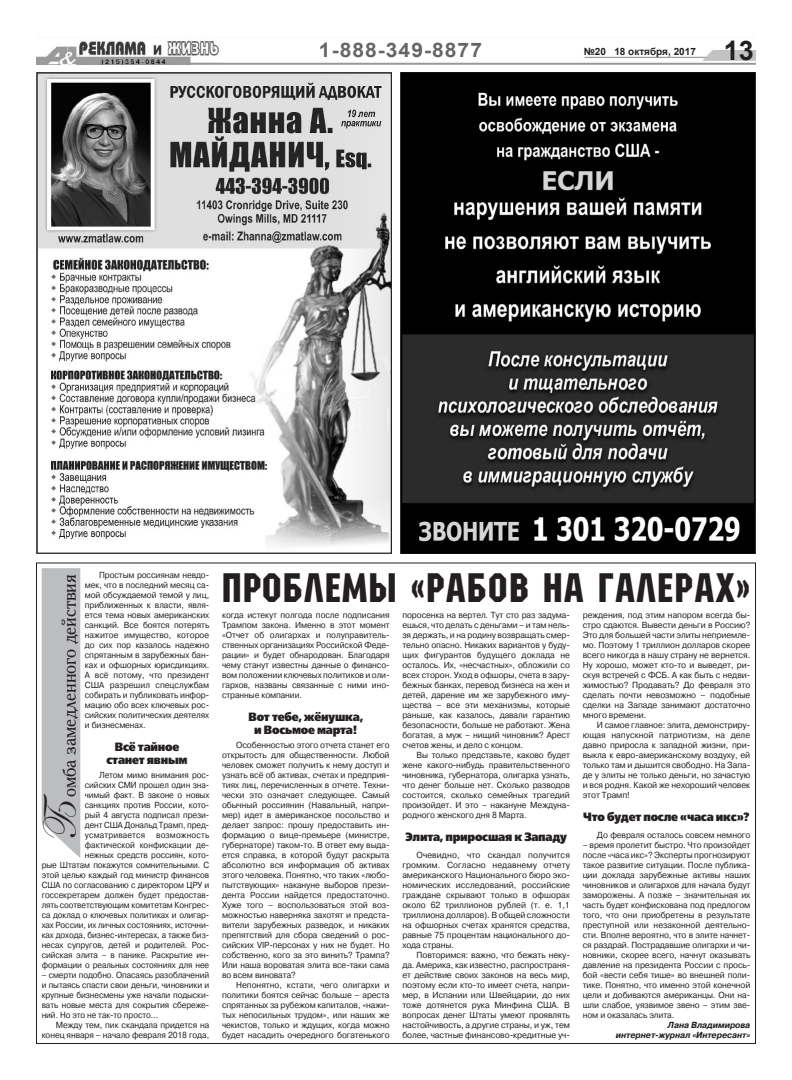
<style>
.page{position:relative;width:792px;height:1080px;background:#fff}
.page>*{position:absolute;margin:0;border:0;box-sizing:border-box;transform-origin:0 0}
.t1{font:40px "a Machina Nova";letter-spacing:.04em;color:#231f20}
.t2{font:700 27px "Arial";color:#231f20}
.t3{font:22px "Academy C";letter-spacing:-.01em;color:#231f20;scale:.95 1}
.t4{font:700 20px "Arial";letter-spacing:.05em;color:#656568;scale:1.05 1}
.t5{font:800 12px/13px "Free Set C";letter-spacing:-.02em;color:#231f20;text-align:center;scale:.9 1}
.t6{font:700 10px "Arial";color:#231f20}
.t7{font:500 8.8px/10px "Pragmatica C";letter-spacing:-.01em;color:#231f20;text-align:justify;scale:.95 1}
.t8{font:500 8.8px/10px "Pragmatica C";letter-spacing:-.01em;color:#231f20;text-align:justify;scale:.96 1}
.t9{font:500 8.8px/10px "Pragmatica C";letter-spacing:-.01em;color:#231f20;text-align:right;scale:.92 1}
.t10{font:500 8.8px/10px "Pragmatica C";letter-spacing:-.01em;color:#231f20;text-align:justify;scale:.94 1}
.t11{font:italic 700 8.8px/10px "Pragmatica C";letter-spacing:-.01em;color:#231f20;text-align:right;scale:.95 1}
.s1{font-family:"Anastasia Script";font-size:45px}
</style>
<div class="page">
<img style="left:36px;top:40px;width:720px;height:25px">
<img style="left:400px;top:72px;width:356px;height:482px">
<img style="left:36px;top:72px;width:356px;height:482px">
<div style="left:42px;top:568px;width:38px;height:290px;background:#bcbdc0"></div>
<h3 class="t4" style="left:319px;top:36px;width:157px">1-888-349-8877</h3>
<p class="t6" style="left:584px;top:44px;width:114px">№20 18 октября, 2017</p>
<h2 class="t2" style="left:724px;top:31px;width:32px">13</h2>
<p class="t10" style="left:85px;top:570px;width:134px;text-indent:14px">Простым россиянам невдо&shy;мек, что в последний месяц са&shy;мой обсуждаемой темой у лиц, приближенных к власти, явля&shy;ется тема новых американских санкций. Все боятся потерять нажитое имущество, которое до сих пор казалось надежно спрятанным в зарубежных бан&shy;ках и офшорных юрисдикциях.<br>А всё потому, что президент США разрешил спецслужбам собирать и публиковать инфор&shy;мацию обо всех ключевых рос&shy;сийских политических деятелях и бизнесменах.</p>
<h3 class="t5" style="left:106px;top:741px;width:92px">Всё тайное станет явным</h3>
<p class="t9" style="left:42px;top:770px;width:184px">Летом мимо внимания рос-<br>сийских СМИ прошел один зна-<br>чимый факт. В законе о новых<br>санкциях против России, кото-<br>рый 4 августа подписал прези-<br>дент США Дональд Трамп, пред&shy;усматривается возможность фактической конфискации де-<br>нежных средств россиян, кото-<br>рые Штатам покажутся сомнительными. С этой целью каждый год министр финансов США по согласованию с директором ЦРУ и госсекретарем должен будет предостав&shy;лять соответствующим комитетам Конгрес&shy;са доклад о ключевых политиках и олигар&shy;хах России, их личных состояниях, источни&shy;ках дохода, бизнес-интересах, а также биз&shy;несах супругов, детей и родителей. Рос&shy;сийская элита – в панике. Раскрытие ин&shy;формации о реальных состояниях для нее</p>
<p class="t9" style="left:42px;top:970px;width:184px;text-align:justify">– смерти подобно. Опасаясь разоблачений и пытаясь спасти свои деньги, чиновники и крупные бизнесмены уже начали подыски&shy;вать новые места для сокрытия сбереже&shy;ний. Но это не так-то просто…</p>
<p class="t10" style="left:42px;top:1020px;width:180px;text-align:right">Между тем, пик скандала придется на конец января – начало февраля 2018 года,</p>
<h3 class="t3" style="left:54px;top:847px;width:288px;rotate:-90deg"><span class="s1">Б</span>омба замедленного действия</h3>
<h1 class="t1" style="left:222px;top:567px;width:530px">Проблемы «рабов на галерах»</h1>
<p class="t10" style="left:222px;top:610px;width:180px">когда истекут полгода после подписания Трампом закона. Именно в этот момент «Отчет об олигархах и полуправитель&shy;ственных организациях Российской Феде&shy;рации» и будет обнародован. Благодаря чему станут известны данные о финансо&shy;вом положении ключевых политиков и оли&shy;гархов, названы связанные с ними ино&shy;странные компании.</p>
<h3 class="t5" style="left:249px;top:711px;width:129px">Вот тебе, жёнушка, и Восьмое марта!</h3>
<p class="t7" style="left:222px;top:740px;width:178px;text-indent:14px">Особенностью этого отчета станет его открытость для общественности. Любой человек сможет получить к нему доступ и узнать всё об активах, счетах и предприя&shy;тиях лиц, перечисленных в отчете. Техни&shy;чески это означает следующее. Самый обычный россиянин (Навальный, напри&shy;мер) идет в американское посольство и делает запрос: прошу предоставить ин&shy;формацию о вице-премьере (министре, губернаторе) таком-то. В ответ ему выда&shy;ется справка, в которой будут раскрыта абсолютно вся информация об активах этого человека. Понятно, что таких «любо&shy;пытствующих» накануне выборов прези&shy;дента России найдется предостаточно.<br>Хуже того – воспользоваться этой воз&shy;можностью наверняка захотят и предста&shy;вители зарубежных разведок, и никаких препятствий для сбора сведений о рос&shy;сийских VIP-персонах у них не будет. Но собственно, кого за это винить? Трампа?<br>Или наша вороватая элита все-таки сама во всем виновата?</p>
<p class="t7" style="left:222px;top:980px;width:178px;text-indent:14px">Непонятно, кстати, чего олигархи и политики боятся сейчас больше – ареста спрятанных за рубежом капиталов, «нажи&shy;тых непосильных трудом», или наших же чекистов, только и ждущих, когда можно будет насадить очередного богатенького</p>
<p class="t7" style="left:402px;top:610px;width:178px">поросенка на вертел. Тут сто раз задума&shy;ешься, что делать с деньгами – и там нель&shy;зя держать, и на родину возвращать смер&shy;тельно опасно. Никаких вариантов у буду&shy;щих фигурантов будущего доклада не осталось. Их, «несчастных», обложили со всех сторон. Уход в офшоры, счета в зару&shy;бежных банках, перевод бизнеса на жен и детей, дарение им же зарубежного иму&shy;щества – все эти механизмы, которые раньше, как казалось, давали гарантию безопасности, больше не работают. Жена богатая, а муж – нищий чиновник? Арест счетов жены, и дело с концом.</p>
<p class="t7" style="left:402px;top:750px;width:178px;text-indent:14px">Вы только представьте, каково будет жене какого-нибудь правительственного чиновника, губернатора, олигарха узнать, что денег больше нет. Сколько разводов состоится, сколько семейных трагедий произойдет. И это – накануне Междуна&shy;родного женского дня 8 Марта.</p>
<h3 class="t5" style="left:405px;top:831px;width:181px">Элита, приросшая к Западу</h3>
<p class="t8" style="left:402px;top:850px;width:176px;text-indent:14px">Очевидно, что скандал получится громким. Согласно недавнему отчету американского Национального бюро эко&shy;номических исследований, российские граждане скрывают только в офшорах около 62 триллионов рублей (т. е. 1,1 триллиона долларов). В общей сложности на офшорных счетах хранятся средства, равные 75 процентам национального до&shy;хода страны.</p>
<p class="t8" style="left:402px;top:950px;width:176px;text-indent:14px">Повторимся: важно, что бежать неку&shy;да. Америка, как известно, распространя&shy;ет действие своих законов на весь мир, поэтому если кто-то имеет счета, напри&shy;мер, в Испании или Швейцарии, до них тоже дотянется рука Минфина США. В вопросах денег Штаты умеют проявлять настойчивость, а другие страны, и уж, тем более, частные финансово-кредитные уч-</p>
<p class="t8" style="left:583px;top:610px;width:176px">реждения, под этим напором всегда бы&shy;стро сдаются. Вывести деньги в Россию?<br>Это для большей части элиты неприемле&shy;мо. Поэтому 1 триллион долларов скорее всего никогда в нашу страну не вернется.<br>Ну хорошо, может кто-то и выведет, ри&shy;скуя встречей с ФСБ. А как быть с недви&shy;жимостью? Продавать? До февраля это сделать почти невозможно – подобные сделки на Западе занимают достаточно много времени.</p>
<p class="t8" style="left:583px;top:720px;width:176px;text-indent:14px">И самое главное: элита, демонстриру&shy;ющая напускной патриотизм, на деле давно приросла к западной жизни, при&shy;выкла к евро-американскому воздуху, ей только там и дышится свободно. На Запа&shy;де у элиты не только деньги, но зачастую и вся родня. Какой же нехороший человек этот Трамп!</p>
<h3 class="t5" style="left:583px;top:811px;width:186px">Что будет после «часа икс»?</h3>
<p class="t7" style="left:597px;top:830px;width:163px">До февраля осталось совсем немного</p>
<p class="t7" style="left:583px;top:840px;width:178px">– время пролетит быстро. Что произойдет после «часа икс»? Эксперты прогнозируют такое развитие ситуации. После публика&shy;ции доклада зарубежные активы наших чиновников и олигархов для начала будут заморожены. А позже – значительная их часть будет конфискована под предлогом того, что они приобретены в результате преступной или незаконной деятельно&shy;сти. Вполне вероятно, что в элите начнет&shy;ся раздрай. Пострадавшие олигархи и чи&shy;новники, скорее всего, начнут оказывать давление на президента России с прось&shy;бой «вести себя тише» во внешней поли&shy;тике. Понятно, что именно этой конечной цели и добиваются американцы. Они на&shy;шли слабое, уязвимое звено – этим зве&shy;ном и оказалась элита.</p>
<p class="t11" style="left:616px;top:1020px;width:143px">Лана Владимирова интернет-журнал «Интересант»</p>
</div>
